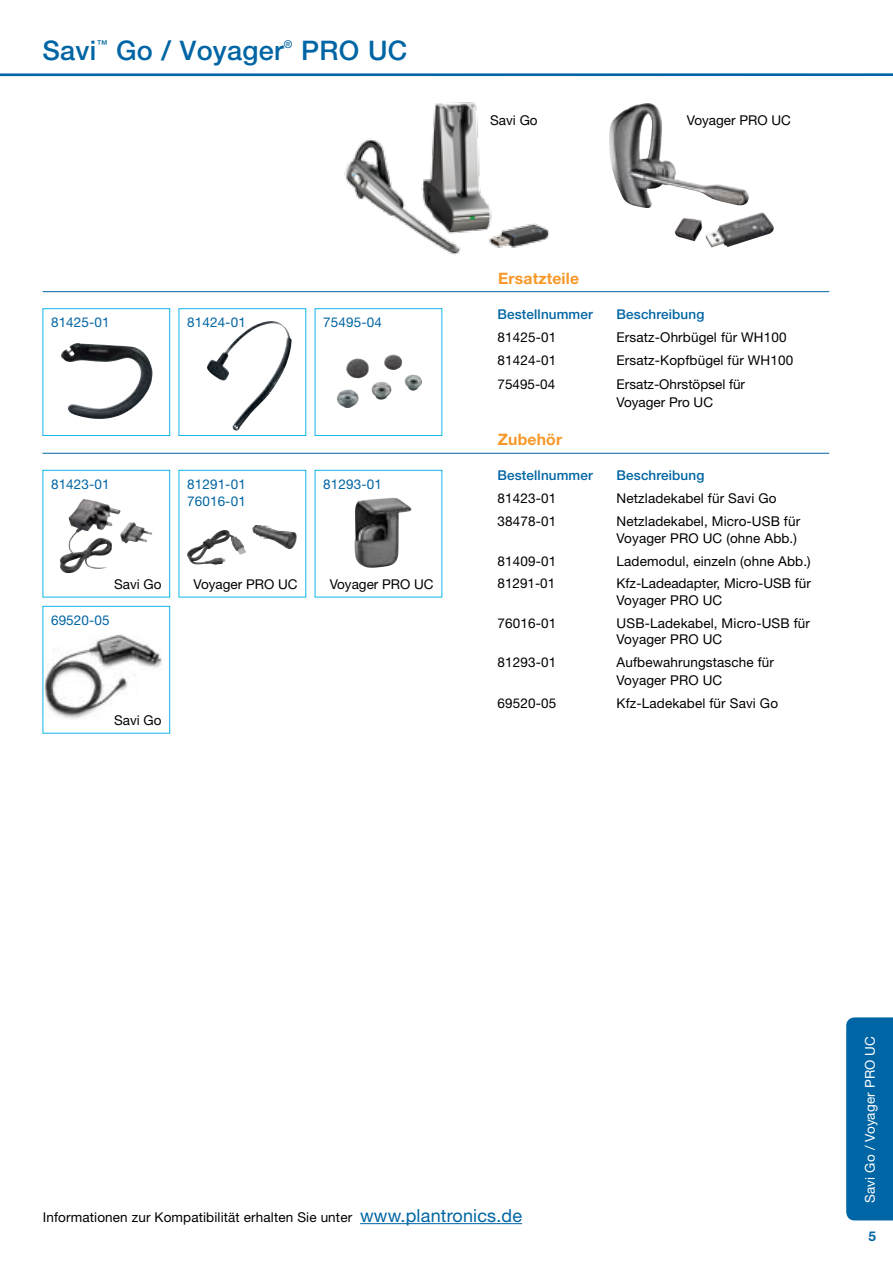
<style>
.page{position:relative;width:893px;height:1263px;background:#fff}
.page>*{position:absolute;margin:0;border:0;box-sizing:border-box;transform-origin:0 0}
.t1{font:500 27px "Helvetica Neue";letter-spacing:.01em;color:#0065a4}
.t2{font:700 15.75px "Helvetica Neue";letter-spacing:.01em;color:#f89828}
.t3{font:13.5px/16.5px "Helvetica Neue";letter-spacing:.01em;color:#000}
.t4{font:13.5px/16.5px "Helvetica Neue";letter-spacing:.01em;color:#0065a4}
.t5{font:500 13.5px "Helvetica Neue";letter-spacing:.01em;color:#0065a4}
.t6{font:13.5px "Helvetica Neue";letter-spacing:.01em;color:#fff}
.t7{font:700 13.5px "Helvetica Neue";color:#0065a4}
.t8{font:500 10.8px "Helvetica Neue";color:#0065a4}
.s1{font-size:18px;color:#0065a4}
</style>
<div class="page">
<hr style="left:0;top:73px;width:893px;height:3px;background:#0065a4">
<hr style="left:43px;top:291px;width:786px;height:1px;background:#0065a4">
<hr style="left:43px;top:453px;width:786px;height:1px;background:#0065a4">
<div style="left:846px;top:1017px;width:47px;height:203px;background:#0065a4"></div>
<hr style="left:360px;top:1223px;width:162px;height:1px;background:#0065a4">
<img style="left:609px;top:103px;width:149px;height:145px">
<div style="left:43px;top:308px;width:127px;height:128px;border:1px solid #13b5ea"></div>
<img style="left:61px;top:343px;width:92px;height:76px">
<div style="left:179px;top:308px;width:127px;height:128px;border:1px solid #13b5ea"></div>
<div style="left:315px;top:308px;width:127px;height:128px;border:1px solid #13b5ea"></div>
<img style="left:207px;top:321px;width:85px;height:110px">
<img style="left:344px;top:102px;width:205px;height:153px">
<img style="left:354px;top:498px;width:57px;height:70px">
<img style="left:187px;top:530px;width:43px;height:35px">
<img style="left:252px;top:525px;width:45px;height:24px">
<img style="left:60px;top:499px;width:52px;height:75px">
<div style="left:43px;top:470px;width:127px;height:127px;border:1px solid #13b5ea"></div>
<img style="left:45px;top:634px;width:117px;height:85px">
<div style="left:43px;top:606px;width:127px;height:127px;border:1px solid #13b5ea"></div>
<img style="left:346px;top:355px;width:56px;height:16px">
<h1 class="t1" style="left:43px;top:34px;width:55px">Savi</h1>
<p class="t8" style="left:97px;top:38px;width:12px">™</p>
<h1 class="t1" style="left:116px;top:34px;width:169px">Go / Voyager</h1>
<p class="t8" style="left:284px;top:38px;width:10px">®</p>
<h1 class="t1" style="left:301px;top:34px;width:108px">PRO UC</h1>
<p class="t3" style="left:490px;top:112px;width:49px">Savi Go</p>
<p class="t3" style="left:687px;top:112px;width:106px">Voyager PRO UC</p>
<p class="t4" style="left:51px;top:314px;width:60px">81425-01</p>
<p class="t4" style="left:187px;top:314px;width:60px">81424-01</p>
<p class="t4" style="left:323px;top:314px;width:60px">75495-04</p>
<p class="t4" style="left:51px;top:476px;width:60px">81423-01</p>
<p class="t4" style="left:187px;top:476px;width:60px">81291-01<br>76016-01</p>
<p class="t4" style="left:323px;top:476px;width:60px">81293-01</p>
<p class="t3" style="left:114px;top:576px;width:49px">Savi Go</p>
<p class="t4" style="left:51px;top:612px;width:60px">69520-05</p>
<p class="t3" style="left:194px;top:576px;width:106px">Voyager PRO UC</p>
<p class="t3" style="left:330px;top:576px;width:106px">Voyager PRO UC</p>
<p class="t3" style="left:114px;top:712px;width:49px">Savi Go</p>
<p class="t2" style="left:498px;top:268px;width:82px">Ersatzteile</p>
<p class="t5" style="left:497px;top:306px;width:97px">Bestellnummer</p>
<p class="t5" style="left:617px;top:306px;width:89px">Beschreibung</p>
<p class="t3" style="left:497px;top:328px;width:60px">81425-01</p>
<p class="t3" style="left:617px;top:328px;width:172px">Ersatz-Ohrbügel für WH100</p>
<p class="t3" style="left:497px;top:351px;width:60px">81424-01</p>
<p class="t3" style="left:617px;top:351px;width:178px">Ersatz-Kopfbügel für WH100</p>
<p class="t3" style="left:497px;top:376px;width:59px">75495-04</p>
<p class="t3" style="left:617px;top:375px;width:130px;line-height:18px">Ersatz-Ohrstöpsel für<br>Voyager Pro UC</p>
<p class="t2" style="left:498px;top:430px;width:66px">Zubehör</p>
<p class="t5" style="left:497px;top:468px;width:97px">Bestellnummer</p>
<p class="t5" style="left:617px;top:468px;width:89px">Beschreibung</p>
<p class="t3" style="left:497px;top:490px;width:60px">81423-01</p>
<p class="t3" style="left:617px;top:490px;width:161px">Netzladekabel für Savi Go</p>
<p class="t3" style="left:497px;top:513px;width:60px">38478-01</p>
<p class="t3" style="left:617px;top:513px;width:185px">Netzladekabel, Micro-USB für<br>Voyager PRO UC (ohne Abb.)</p>
<p class="t3" style="left:497px;top:552px;width:60px">81409-01</p>
<p class="t3" style="left:617px;top:552px;width:196px">Lademodul, einzeln (ohne Abb.)</p>
<p class="t3" style="left:497px;top:575px;width:59px">81291-01</p>
<p class="t3" style="left:617px;top:575px;width:196px">Kfz-Ladeadapter, Micro-USB für<br>Voyager PRO UC</p>
<p class="t3" style="left:497px;top:615px;width:60px">76016-01</p>
<p class="t3" style="left:617px;top:615px;width:195px">USB-Ladekabel, Micro-USB für<br>Voyager PRO UC</p>
<p class="t3" style="left:497px;top:654px;width:60px">81293-01</p>
<p class="t3" style="left:617px;top:653px;width:159px;line-height:18px">Aufbewahrungstasche für<br>Voyager PRO UC</p>
<p class="t3" style="left:497px;top:695px;width:60px">69520-05</p>
<p class="t3" style="left:617px;top:695px;width:163px">Kfz-Ladekabel für Savi Go</p>
<p class="t3" style="left:43px;top:1208px;width:481px">Informationen zur Kompatibilität erhalten Sie unter <span class="s1">www.plantronics.de</span></p>
<p class="t6" style="left:862px;top:1203px;width:168px;rotate:-90deg">Savi Go / Voyager PRO UC</p>
<p class="t7" style="left:868px;top:1227px;width:9px">5</p>
</div>
